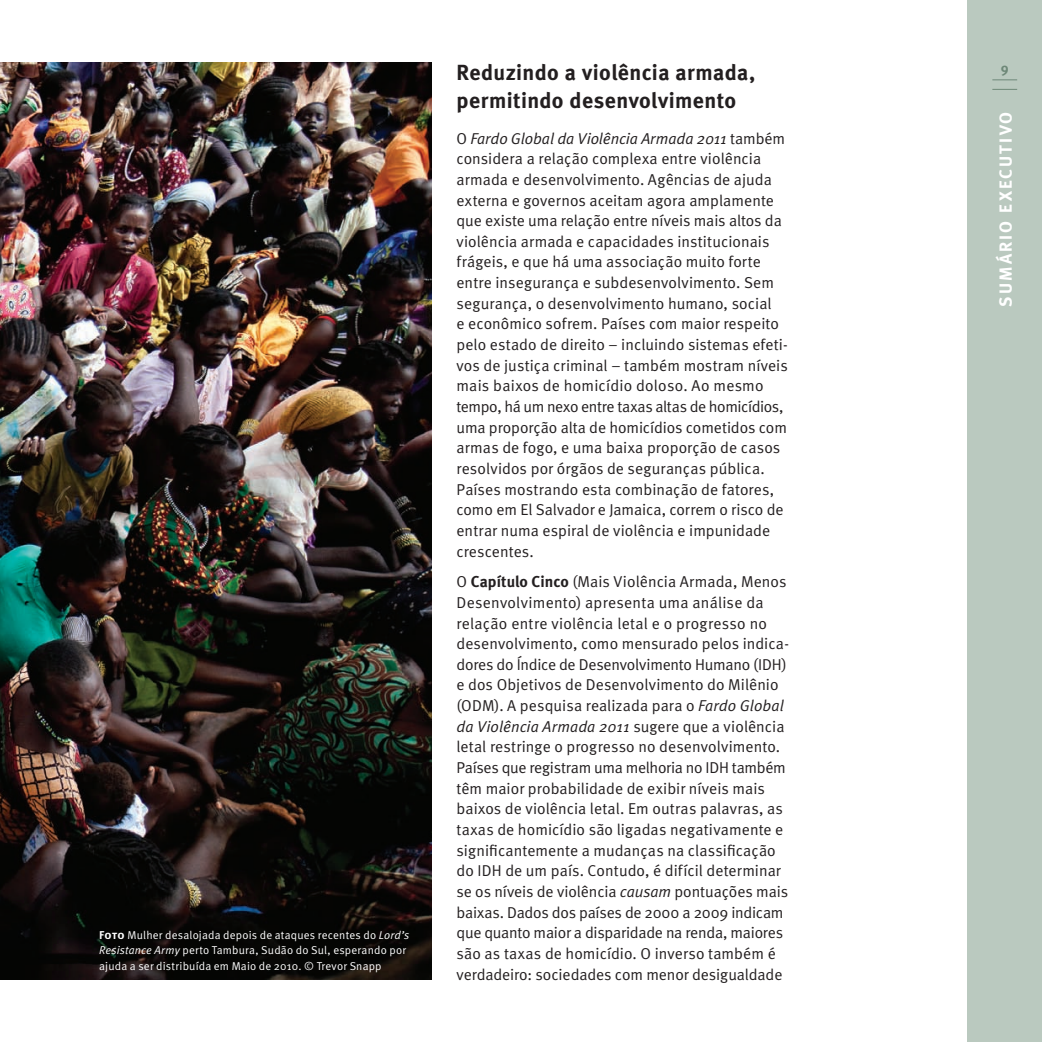
<style>
.page{position:relative;width:1042px;height:1042px;background:#fff}
.page>*{position:absolute;margin:0;border:0;box-sizing:border-box;transform-origin:0 0}
.t1{font:700 21.88px "Meta";letter-spacing:.015em;color:#231f20}
.t2{font:700 17.5px "Meta";letter-spacing:.12em;color:#fff}
.t3{font:15.75px/20.7px "Meta Normal";letter-spacing:.005em;color:#231f20}
.t4{font:700 14px "Meta";color:#6e8878}
.t5{font:11.38px/15.8px "Meta Normal";letter-spacing:.015em;color:#fff}
.s1{font-family:"Meta Bold Caps"}
.s2{font-style:italic}
.s3{font-family:"Meta";font-weight:700}
</style>
<div class="page">
<div style="left:967px;top:0;width:75px;height:1042px;background:#bac9bf"></div>
<svg style="left:992px;top:80px;width:25px;height:1px"></svg>
<svg style="left:992px;top:89px;width:25px;height:1px"></svg>
<img style="left:0;top:62px;width:432px;height:918px">
<p class="t5" style="left:99px;top:926px;width:311px"><span class="s1">Foto</span> Mulher desalojada depois de ataques recentes do <span class="s2">Lord’s<br>Resistance Army</span> perto Tambura, Sudão do Sul, esperando por ajuda a ser distribuída em Maio de 2010. © Trevor Snapp</p>
<h1 class="t1" style="left:456px;top:58px;width:300px">Reduzindo a violência armada,</h1>
<p class="t4" style="left:1001px;top:60px;width:9px">9</p>
<h1 class="t1" style="left:456px;top:87px;width:281px">permitindo desenvolvimento</h1>
<p class="t3" style="left:456px;top:128px;width:333px">O <span class="s2">Fardo Global da Violência Armada 2011</span> também considera a relação complexa entre violência armada e desenvolvimento. Agências de ajuda externa e governos aceitam agora amplamente que existe uma relação entre níveis mais altos da violência armada e capacidades institucionais frágeis, e que há uma associação muito forte entre insegurança e subdesenvolvimento. Sem segurança, o desenvolvimento humano, social<br>e econômico sofrem. Países com maior respeito pelo estado de direito – incluindo sistemas efeti&shy;vos de justiça criminal – também mostram níveis mais baixos de homicídio doloso. Ao mesmo tempo, há um nexo entre taxas altas de homicídios, uma proporção alta de homicídios cometidos com armas de fogo, e uma baixa proporção de casos resolvidos por órgãos de seguranças pública.<br>Países mostrando esta combinação de fatores, como em El Salvador e Jamaica, correm o risco de entrar numa espiral de violência e impunidade crescentes.</p>
<p class="t3" style="left:456px;top:571px;width:334px">O <span class="s3">Capítulo Cinco</span> (Mais Violência Armada, Menos Desenvolvimento) apresenta uma análise da relação entre violência letal e o progresso no desenvolvimento, como mensurado pelos indica&shy;dores do Índice de Desenvolvimento Humano (IDH) e dos Objetivos de Desenvolvimento do Milênio (ODM). A pesquisa realizada para o <span class="s2">Fardo Global da Violência Armada 2011</span> sugere que a violência letal restringe o progresso no desenvolvimento.<br>Países que registram uma melhoria no IDH também têm maior probabilidade de exibir níveis mais baixos de violência letal. Em outras palavras, as taxas de homicídio são ligadas negativamente e significantemente a mudanças na classificação do IDH de um país. Contudo, é difícil determinar se os níveis de violência <span class="s2">causam</span> pontuações mais baixas. Dados dos países de 2000 a 2009 indicam que quanto maior a disparidade na renda, maiores são as taxas de homicídio. O inverso também é verdadeiro: sociedades com menor desigualdade</p>
<p class="t2" style="left:994px;top:307px;width:197px;rotate:-90deg">SUMÁRIO EXECUTIVO</p>
</div>
